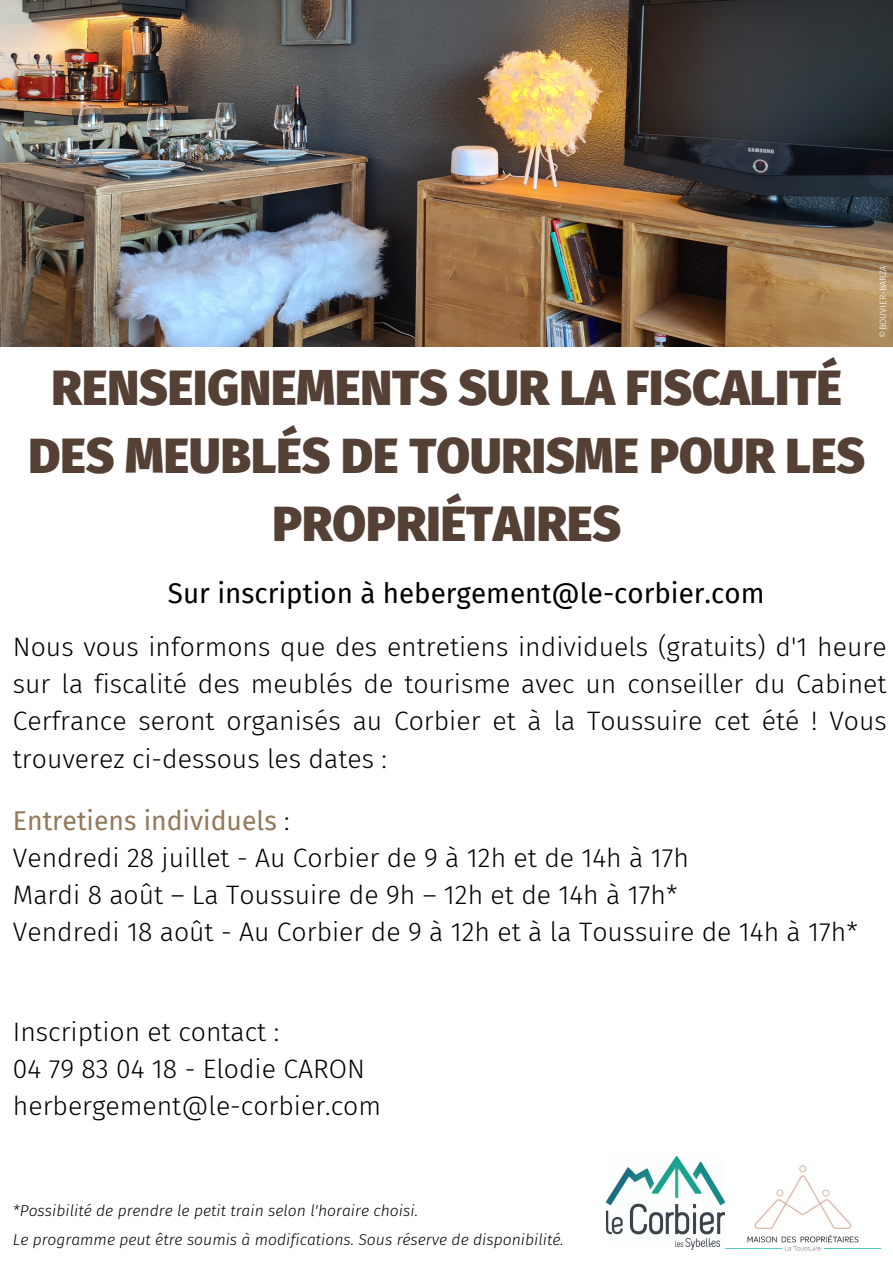
<style>
.page{position:relative;width:893px;height:1263px;background:#fff}
.page>*{position:absolute;margin:0;border:0;box-sizing:border-box;transform-origin:0 0}
.t1{font:900 48.75px/68.1px "Fira Sans";color:#544034;text-align:center}
.t2{font:27.75px "Fira Sans";color:#000}
.t3{font:300 26.55px/37.1px "Fira Sans";color:#000}
.t4{font:italic 300 15.75px "Fira Sans";color:#000}
.t5{font:300 9.07px "Fira Sans";color:#fff}
.s1{font-weight:400;color:#93795a}
</style>
<div class="page">
<img style="left:724px;top:1165px;width:158px;height:86px">
<img style="left:606px;top:1157px;width:118px;height:92px">
<img style="left:0;top:0;width:893px;height:347px">
<h1 class="t1" style="left:29px;top:349px;width:838px">RENSEIGNEMENTS SUR LA FISCALITÉ<br>DES MEUBLÉS DE TOURISME POUR LES<br>PROPRIÉTAIRES</h1>
<p class="t5" style="left:876px;top:338px;width:74px;rotate:-90deg">©BOUVIER-BARZA</p>
<p class="t2" style="left:168px;top:573px;width:598px">Sur inscription à hebergement@le-corbier.com</p>
<p class="t3" style="left:13px;top:628px;width:875px;text-align:justify">Nous vous informons que des entretiens individuels (gratuits) d'1 heure sur la fiscalité des meublés de tourisme avec un conseiller du Cabinet Cerfrance seront organisés au Corbier et à la Toussuire cet été ! Vous trouverez ci-dessous les dates :</p>
<p class="t3" style="left:13px;top:802px;width:846px"><span class="s1">Entretiens individuels</span> :<br>Vendredi 28 juillet - Au Corbier de 9 à 12h et de 14h à 17h<br>Mardi 8 août – La Toussuire de 9h – 12h et de 14h à 17h*<br>Vendredi 18 août - Au Corbier de 9 à 12h et à la Toussuire de 14h à 17h*</p>
<p class="t3" style="left:13px;top:1013px;width:370px">Inscription et contact :<br>04 79 83 04 18 - Elodie CARON herbergement@le-corbier.com</p>
<p class="t4" style="left:13px;top:1199px;width:406px">*Possibilité de prendre le petit train selon l'horaire choisi.</p>
<p class="t4" style="left:13px;top:1228px;width:552px">Le programme peut être soumis à modifications. Sous réserve de disponibilité.</p>
</div>
